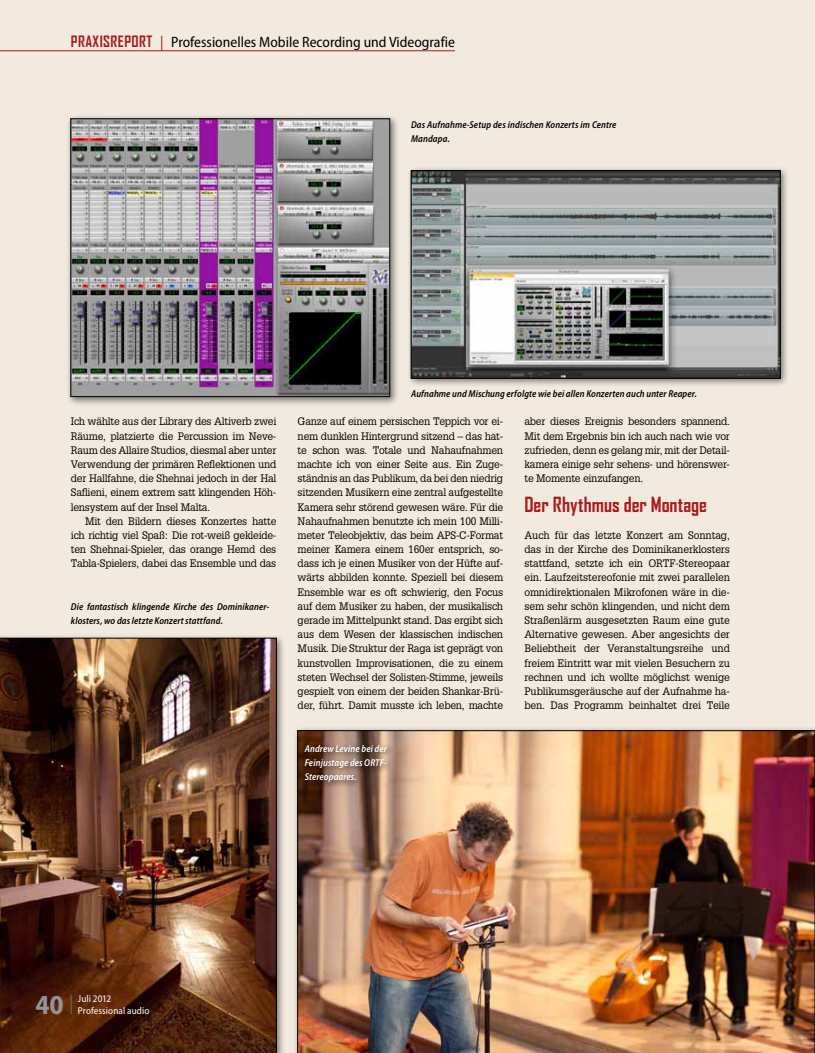
<style>
.page{position:relative;width:815px;height:1053px;background:#fff}
.page>*{position:absolute;margin:0;border:0;box-sizing:border-box;transform-origin:0 0}
.t1{font:700 semi-condensed 27.5px "Myriad Pro";color:#939598}
.t2{font:700 20px "Agency FB";color:#a71b1f}
.t3{font:semi-condensed 15px "Myriad Pro";color:#000}
.t4{font:10.62px/14.1px "Glypha LT Std";letter-spacing:-.02em;color:#000;text-align:justify;scale:.96 1}
.t5{font:italic 600 semi-condensed 10px/14.1px "Myriad Pro";letter-spacing:.01em;color:#000;scale:.95 1}
.t6{font:italic 600 semi-condensed 10px/14.1px "Myriad Pro";letter-spacing:.01em;color:#fff;text-align:justify;scale:.95 1}
.t7{font:semi-condensed 10px/11.9px "Myriad Pro";letter-spacing:.005em;color:#fff}
.s1{font-family:"Agency FB";font-weight:700;font-stretch:normal;color:#a71b1f}
.s2{color:#a71b1f}
</style>
<div class="page">
<div style="left:0;top:0;width:815px;height:1052px;background:#f3eadf"></div>
<hr style="left:0;top:50px;width:455px;height:1px;background:#a71b1f">
<div style="left:66px;top:114px;width:334px;height:292px;background:#000;opacity:.5"></div>
<img style="left:73px;top:120px;width:315px;height:275px">
<div style="left:71px;top:118px;width:319px;height:279px;border:1px solid #000"></div>
<div style="left:406px;top:166px;width:384px;height:222px;background:#000;opacity:.5"></div>
<img style="left:413px;top:172px;width:366px;height:204px">
<div style="left:411px;top:170px;width:370px;height:208px;border:1px solid #000"></div>
<div style="left:0;top:633px;width:286px;height:419px;background:#000;opacity:.5"></div>
<img style="left:0;top:637px;width:277px;height:415px">
<img style="left:297px;top:730px;width:518px;height:322px">
<div style="left:301px;top:740px;width:95px;height:49px;background:#000;opacity:.75"></div>
<div style="left:67px;top:992px;width:16px;height:31px;background:#000;opacity:.5"></div>
<svg style="left:71px;top:995px;width:1px;height:18px"></svg>
<h3 class="t3" style="left:71px;top:34px;width:386px"><span class="s1">Praxisreport</span> <span class="s2">|</span> Professionelles Mobile Recording und Videografie</h3>
<p class="t5" style="left:411px;top:117px;width:218px">Das Aufnahme-Setup des indischen Konzerts im Centre<br>Mandapa.</p>
<p class="t4" style="left:71px;top:414px;width:216px">Ich wählte aus der Library des Altiverb zwei Räume, platzierte die Percussion im Neve-Raum des Allaire Studios, diesmal aber unter Verwendung der primären Reflektionen und der Hallfahne, die Shehnai jedoch in der Hal Saflieni, einem extrem satt klingenden Höh&shy;lensystem auf der Insel Malta.</p>
<p class="t4" style="left:71px;top:513px;width:216px;text-indent:14px">Mit den Bildern dieses Konzertes hatte ich richtig viel Spaß: Die rot-weiß gekleide&shy;ten Shehnai-Spieler, das orange Hemd des Tabla-Spielers, dabei das Ensemble und das</p>
<p class="t5" style="left:71px;top:599px;width:210px">Die fantastisch klingende Kirche des Dominikaner&shy;klosters, wo das letzte Konzert stattfand.</p>
<p class="t5" style="left:411px;top:387px;width:302px">Aufnahme und Mischung erfolgte wie bei allen Konzerten auch unter Reaper.</p>
<p class="t4" style="left:298px;top:414px;width:216px">Ganze auf einem persischen Teppich vor ei&shy;nem dunklen Hintergrund sitzend – das hat&shy;te schon was. Totale und Nahaufnahmen machte ich von einer Seite aus. Ein Zuge&shy;ständnis an das Publikum, da bei den niedrig sitzenden Musikern eine zentral aufgestellte Kamera sehr störend gewesen wäre. Für die Nahaufnahmen benutzte ich mein 100 Milli&shy;meter Teleobjektiv, das beim APS-C-Format meiner Kamera einem 160er entsprich, so&shy;dass ich je einen Musiker von der Hüfte auf&shy;wärts abbilden konnte. Speziell bei diesem Ensemble war es oft schwierig, den Focus auf dem Musiker zu haben, der musikalisch gerade im Mittelpunkt stand. Das ergibt sich aus dem Wesen der klassischen indischen Musik. Die Struktur der Raga ist geprägt von kunstvollen Improvisationen, die zu einem steten Wechsel der Solisten-Stimme, jeweils gespielt von einem der beiden Shankar-Brü&shy;der, führt. Damit musste ich leben, machte</p>
<p class="t4" style="left:524px;top:414px;width:216px">aber dieses Ereignis besonders spannend.<br>Mit dem Ergebnis bin ich auch nach wie vor zufrieden, denn es gelang mir, mit der Detail&shy;kamera einige sehr sehens- und hörenswer&shy;te Momente einzufangen.</p>
<h2 class="t2" style="left:524px;top:492px;width:184px">Der Rhythmus der Montage</h2>
<p class="t4" style="left:524px;top:528px;width:216px">Auch für das letzte Konzert am Sonntag, das in der Kirche des Dominikanerklosters stattfand, setzte ich ein ORTF-Stereopaar ein. Laufzeitstereofonie mit zwei parallelen omnidirektionalen Mikrofonen wäre in die&shy;sem sehr schön klingenden, und nicht dem Straßenlärm ausgesetzten Raum eine gute Alternative gewesen. Aber angesichts der Beliebtheit der Veranstaltungsreihe und freiem Eintritt war mit vielen Besuchern zu rechnen und ich wollte möglichst wenige Publikumsgeräusche auf der Aufnahme ha&shy;ben. Das Programm beinhaltet drei Teile</p>
<p class="t6" style="left:305px;top:741px;width:88px">Andrew Levine bei der Feinjustage des ORTF-Stereopaares.</p>
<h1 class="t1" style="left:35px;top:989px;width:30px">40</h1>
<p class="t7" style="left:78px;top:992px;width:73px">Juli 2012<br>Professional audio</p>
</div>
